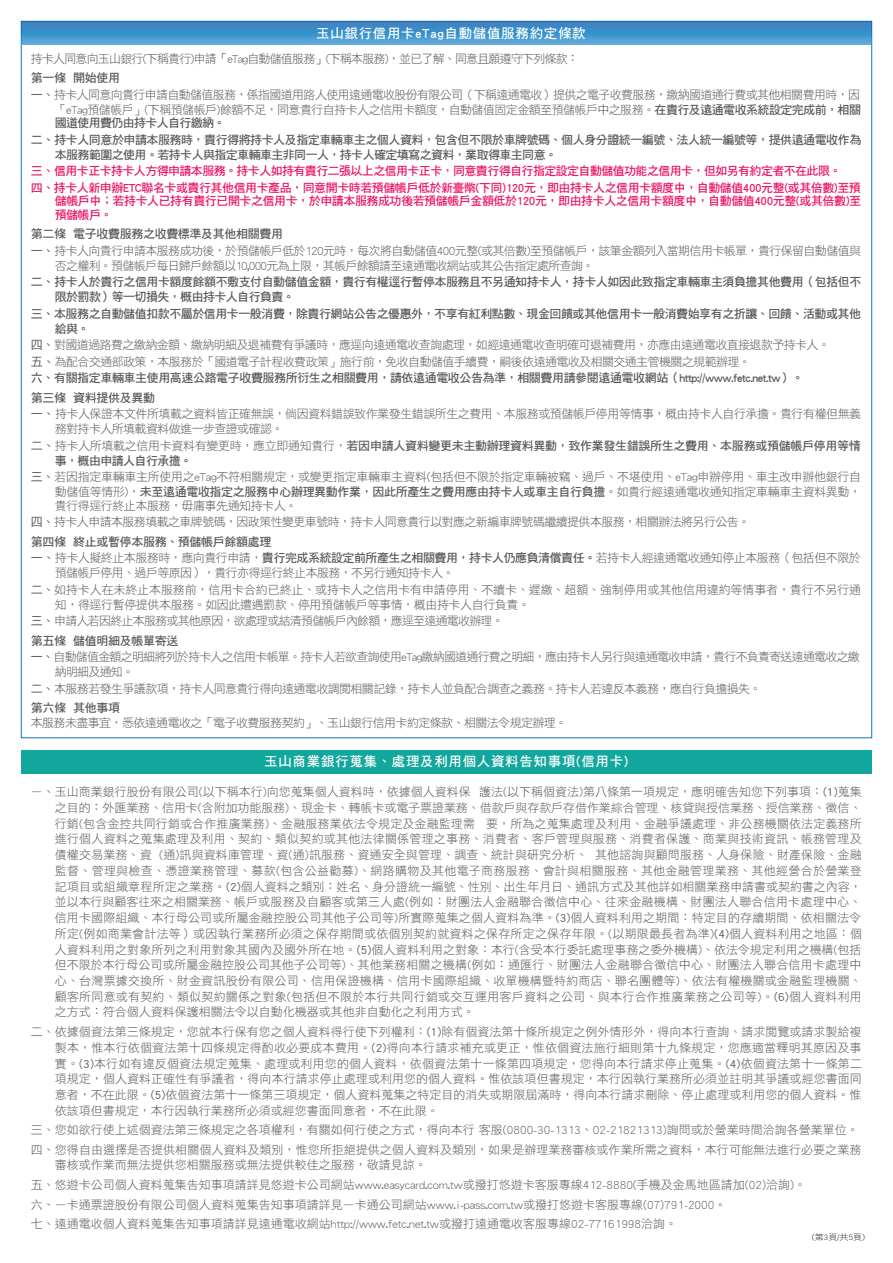
<style>
.page{position:relative;width:893px;height:1263px;background:#fff}
.page>*{position:absolute;margin:0;border:0;box-sizing:border-box;transform-origin:0 0}
.t1{font:13.5px "DF Hei Std W7";letter-spacing:.05em;color:#fff}
.t2{font:12px/15.8px "DF Hei Std W3";letter-spacing:-.04em;color:#57585a}
.t3{font:12px/15px "DF Hei Std W7";letter-spacing:-.035em;color:#57585a}
.t4{font:12px/19.5px "DF Hei Std W3";color:#57585a}
.t5{font:12px/16.5px "DF Hei Std W7";letter-spacing:-.04em;color:#ec1163}
.t6{font:12px/15px "DF Hei Std W3";letter-spacing:-.065em;color:#57585a}
.t7{font:12px/15px "DF Hei Std W7";letter-spacing:-.04em;color:#595a5b}
.t8{font:12px/15px "DF Hei Std W3";letter-spacing:-.01em;color:#57585a}
.t9{font:12px "DF Hei Std W3";letter-spacing:-.07em;color:#57585a}
.t10{font:12px "DF Hei Std W7";letter-spacing:-.055em;color:#57585a}
.t11{font:8.1px "DF Hei Std W3";letter-spacing:-.015em;color:#231f20;scale:1.11 1}
.s1{font-family:"DF Hei Std W5"}
.s2{font-family:"DF Hei Std W7"}
.s3{font-family:"DF Hei Std W3"}
</style>
<div class="page">
<svg style="left:21px;top:21px;width:851px;height:24px;background:#4392cb"></svg>
<div style="left:21px;top:750px;width:851px;height:23px;background:#12a79d"></div>
<p class="t1" style="left:316px;top:26px;width:271px">玉山銀行信用卡eTag自動儲值服務約定條款</p>
<p class="t9" style="left:31px;top:52px;width:550px">持卡人同意向玉山銀行(下稱貴行)申請「eTag自動儲值服務」(下稱本服務)，並已了解、同意且願遵守下列條款：</p>
<p class="t3" style="left:31px;top:70px;width:91px">第一條 開始使用</p>
<p class="t2" style="left:31px;top:87px;width:832px;line-height:15px;text-align:right"><span class="s1">一、</span>持卡人同意向貴行申請自動儲值服務，係指國道用路人使用遠通電收股份有限公司（下稱遠通電收）提供之電子收費服務，繳納國道通行費或其他相關費用時，因「eTag預儲帳戶」(下稱預儲帳戶)餘額不足，同意貴行自持卡人之信用卡額度，自動儲值固定金額至預儲帳戶中之服務。<span class="s2">在貴行及遠通電收系統設定完成前，相關</span></p>
<p class="t10" style="left:55px;top:116px;width:172px">國道使用費仍由持卡人自行繳納。</p>
<p class="t7" style="left:55px;top:132px;width:808px;text-indent:-24px">二、持卡人同意於申請本服務時，貴行得將持卡人及指定車輛車主之個人資料，包含但不限於車牌號碼、個人身分證統一編號、法人統一編號等，提供遠通電收作為本服務範圍之使用。若持卡人與指定車輛車主非同一人，持卡人確定填寫之資料，業取得車主同意。</p>
<p class="t5" style="left:31px;top:162px;width:832px">三、信用卡正卡持卡人方得申請本服務。持卡人如持有貴行二張以上之信用卡正卡，同意貴行得自行指定設定自動儲值功能之信用卡，但如另有約定者不在此限。<br>四、持卡人新申辦ETC聯名卡或貴行其他信用卡產品，同意開卡時若預儲帳戶低於新臺幣(下同)120元，即由持卡人之信用卡額度中，自動儲值400元整(或其倍數)至預</p>
<p class="t5" style="left:55px;top:194px;width:808px;line-height:13.5px">儲帳戶中；若持卡人已持有貴行已開卡之信用卡，於申請本服務成功後若預儲帳戶金額低於120元，即由持卡人之信用卡額度中，自動儲值400元整(或其倍數)至預儲帳戶。</p>
<p class="t3" style="left:31px;top:226px;width:254px">第二條 電子收費服務之收費標準及其他相關費用</p>
<p class="t2" style="left:55px;top:243px;width:808px;line-height:15px;text-indent:-24px"><span class="s1">一、</span>持卡人向貴行申請本服務成功後，於預儲帳戶低於120元時，每次將自動儲值400元整(或其倍數)至預儲帳戶，該筆金額列入當期信用卡帳單，貴行保留自動儲值與否之權利。預儲帳戶每日歸戶餘額以10,000元為上限，其帳戶餘額請至遠通電收網站或其公告指定處所查詢。</p>
<p class="t3" style="left:55px;top:274px;width:808px;text-indent:-24px">二、持卡人於貴行之信用卡額度餘額不敷支付自動儲值金額，貴行有權逕行暫停本服務且不另通知持卡人，持卡人如因此致指定車輛車主須負擔其他費用（包括但不限於罰款）等一切損失，概由持卡人自行負責。</p>
<p class="t3" style="left:55px;top:306px;width:808px;text-indent:-24px">三、本服務之自動儲值扣款不屬於信用卡一般消費，除貴行網站公告之優惠外，不享有紅利點數、現金回饋或其他信用卡一般消費始享有之折讓、回饋、活動或其他給與。</p>
<p class="t2" style="left:31px;top:336px;width:801px;line-height:16.5px"><span class="s1">四、</span>對國道過路費之繳納金額、繳納明細及退補費有爭議時，應逕向遠通電收查詢處理，如經遠通電收查明確可退補費用，亦應由遠通電收直接退款予持卡人。<span class="s1">五、</span>為配合交通部政策，本服務於「國道電子計程收費政策」施行前，免收自動儲值手續費，嗣後依遠通電收及相關交通主管機關之規範辦理。</p>
<p class="t3" style="left:31px;top:368px;width:774px;line-height:19.5px">六、有關指定車輛車主使用高速公路電子收費服務所衍生之相關費用，請依遠通電收公告為準，相關費用請參閱遠通電收網站（http://www.fetc.net.tw）。第三條 資料提供及異動</p>
<p class="t2" style="left:55px;top:406px;width:808px;line-height:15px;text-indent:-24px"><span class="s1">一、</span>持卡人保證本文件所填載之資料皆正確無誤，倘因資料錯誤致作業發生錯誤所生之費用、本服務或預儲帳戶停用等情事，概由持卡人自行承擔。貴行有權但無義務對持卡人所填載資料做進一步查證或確認。</p>
<p class="t3" style="left:55px;top:438px;width:807px;text-indent:-24px"><span class="s1">二、</span><span class="s3">持卡人所填載之信用卡資料有變更時，應立即通知貴行，</span>若因申請人資料變更未主動辦理資料異動，致作業發生錯誤所生之費用、本服務或預儲帳戶停用等情事，概由申請人自行承擔。</p>
<p class="t2" style="left:31px;top:469px;width:832px"><span class="s1">三、</span>若因指定車輛車主所使用之eTag不符相關規定，或變更指定車輛車主資料(包括但不限於指定車輛被竊、過戶、不堪使用、eTag申辦停用、車主改申辦他銀行自</p>
<p class="t3" style="left:55px;top:484px;width:808px"><span class="s3">動儲值等情形)，</span>未至遠通電收指定之服務中心辦理異動作業，因此所產生之費用應由持卡人或車主自行負擔<span class="s3">。如貴行經遠通電收通知指定車輛車主資料異動，</span></p>
<p class="t2" style="left:31px;top:497px;width:721px;line-height:16.5px;text-indent:24px">貴行得逕行終止本服務，毋庸事先通知持卡人。<br><span class="s1">四、</span>持卡人申請本服務填載之車牌號碼，因政策性變更車號時，持卡人同意貴行以對應之新編車牌號碼繼續提供本服務，相關辦法將另行公告。</p>
<p class="t3" style="left:31px;top:534px;width:242px">第四條 終止或暫停本服務、預儲帳戶餘額處理</p>
<p class="t2" style="left:55px;top:550px;width:808px;line-height:15px;text-indent:-24px"><span class="s1">一、</span>持卡人擬終止本服務時，應向貴行申請，<span class="s2">貴行完成系統設定前所產生之相關費用，持卡人仍應負清償責任。</span>若持卡人經遠通電收通知停止本服務（包括但不限於預儲帳戶停用、過戶等原因），貴行亦得逕行終止本服務，不另行通知持卡人。</p>
<p class="t8" style="left:55px;top:582px;width:808px;text-indent:-24px"><span class="s1">二、</span>如持卡人在未終止本服務前，信用卡合約已終止、或持卡人之信用卡有申請停用、不續卡、遲繳、超額、強制停用或其他信用違約等情事者，貴行不另行通知，得逕行暫停提供本服務。如因此遭遇罰款、停用預儲帳戶等事情，概由持卡人自行負責。</p>
<p class="t6" style="left:31px;top:613px;width:474px"><span class="s1">三、</span>申請人若因終止本服務或其他原因，欲處理或結清預儲帳戶內餘額，應逕至遠通電收辦理。</p>
<p class="t3" style="left:31px;top:633px;width:149px">第五條 儲值明細及帳單寄送</p>
<p class="t6" style="left:55px;top:649px;width:807px;text-indent:-24px"><span class="s1">一、</span>自動儲值金額之明細將列於持卡人之信用卡帳單。持卡人若欲查詢使用eTag繳納國道通行費之明細，應由持卡人另行與遠通電收申請，貴行不負責寄送遠通電收之繳納明細及通知。</p>
<p class="t2" style="left:31px;top:680px;width:732px"><span class="s1">二、</span>本服務若發生爭議款項，持卡人同意貴行得向遠通電收調閱相關記錄，持卡人並負配合調查之義務。持卡人若違反本義務，應自行負擔損失。</p>
<p class="t3" style="left:31px;top:700px;width:91px">第六條 其他事項</p>
<p class="t2" style="left:31px;top:715px;width:538px">本服務未盡事宜，悉依遠通電收之「電子收費服務契約」、玉山銀行信用卡約定條款、相關法令規定辦理。</p>
<p class="t1" style="left:264px;top:754px;width:366px">玉山商業銀行蒐集、處理及利用個人資料告知事項(信用卡)</p>
<p class="t2" style="left:55px;top:784px;width:809px;text-align:justify;text-indent:-24px">ㄧ、玉山商業銀行股份有限公司(以下稱本行)向您蒐集個人資料時，依據個人資料保 護法(以下稱個資法)第八條第一項規定，應明確告知您下列事項：<span class="s1">(1)</span>蒐集之目的：外匯業務、信用卡(含附加功能服務)、現金卡、轉帳卡或電子票證業務、借款戶與存款戶存借作業綜合管理、核貸與授信業務、授信業務、徵信、行銷(包含金控共同行銷或合作推廣業務)、金融服務業依法令規定及金融監理需 要，所為之蒐集處理及利用、金融爭議處理、非公務機關依法定義務所進行個人資料之蒐集處理及利用、契約、類似契約或其他法律關係管理之事務、消費者、客戶管理與服務、消費者保護、商業與技術資訊、帳務管理及債權交易業務、資 (通)訊與資料庫管理、資(通)訊服務、資通安全與管理、調查、統計與研究分析、 其他諮詢與顧問服務、人身保險、財產保險、金融監督、管理與檢查、憑證業務管理、募款(包含公益勸募)、網路購物及其他電子商務服務、會計與相關服務、其他金融管理業務、其他經營合於營業登記項目或組織章程所定之業務。<span class="s1">(2)</span>個人資料之類別：姓名、身分證統一編號、性別、出生年月日、通訊方式及其他詳如相關業務申請書或契約書之內容，並以本行與顧客往來之相關業務、帳戶或服務及自顧客或第三人處(例如：財團法人金融聯合徵信中心、往來金融機構、財團法人聯合信用卡處理中心、信用卡國際組織、本行母公司或所屬金融控股公司其他子公司等)所實際蒐集之個人資料為準。<span class="s1">(3)</span>個人資料利用之期間：特定目的存續期間、依相關法令所定(例如商業會計法等）或因執行業務所必須之保存期間或依個別契約就資料之保存所定之保存年限。(以期限最長者為準)<span class="s1">(4)</span>個人資料利用之地區：個人資料利用之對象所列之利用對象其國內及國外所在地。<span class="s1">(5)</span>個人資料利用之對象：本行(含受本行委託處理事務之委外機構)、依法令規定利用之機構(包括但不限於本行母公司或所屬金融控股公司其他子公司等)、其他業務相關之機構(例如：通匯行、財團法人金融聯合徵信中心、財團法人聯合信用卡處理中心、台灣票據交換所、財金資訊股份有限公司、信用保證機構、信用卡國際組織、收單機構暨特約商店、聯名團體等)、依法有權機關或金融監理機關、顧客所同意或有契約、類似契約關係之對象(包括但不限於本行共同行銷或交互運用客戶資料之公司、與本行合作推廣業務之公司等)。<span class="s1">(6)</span>個人資料利用之方式：符合個人資料保護相關法令以自動化機器或其他非自動化之利用方式。</p>
<p class="t2" style="left:55px;top:1023px;width:809px;text-align:justify;text-indent:-24px">二、依據個資法第三條規定，您就本行保有您之個人資料得行使下列權利：<span class="s1">(1)</span>除有個資法第十條所規定之例外情形外，得向本行查詢、請求閱覽或請求製給複製本，惟本行依個資法第十四條規定得酌收必要成本費用。<span class="s1">(2)</span>得向本行請求補充或更正，惟依個資法施行細則第十九條規定，您應適當釋明其原因及事實。<span class="s1">(3)</span>本行如有違反個資法規定蒐集、處理或利用您的個人資料，依個資法第十一條第四項規定，您得向本行請求停止蒐集。<span class="s1">(4)</span>依個資法第十一條第二項規定，個人資料正確性有爭議者，得向本行請求停止處理或利用您的個人資料。惟依該項但書規定，本行因執行業務所必須並註明其爭議或經您書面同意者，不在此限。<span class="s1">(5)</span>依個資法第十一條第三項規定，個人資料蒐集之特定目的消失或期限屆滿時，得向本行請求刪除、停止處理或利用您的個人資料。惟依該項但書規定，本行因執行業務所必須或經您書面同意者，不在此限。</p>
<p class="t4" style="left:31px;top:1120px;width:832px">三、您如欲行使上述個資法第三條規定之各項權利，有關如何行使之方式，得向本行 客服(0800-30-1313、02-21821313)詢問或於營業時間洽詢各營業單位。四、您得自由選擇是否提供相關個人資料及類別，惟您所拒絕提供之個人資料及類別，如果是辦理業務審核或作業所需之資料，本行可能無法進行必要之業務</p>
<p class="t4" style="left:31px;top:1155px;width:777px;text-indent:24px">審核或作業而無法提供您相關服務或無法提供較佳之服務，敬請見諒。<br>五、悠遊卡公司個人資料蒐集告知事項請詳見悠遊卡公司網站www.easycard.com.tw或撥打悠遊卡客服專線412-8880(手機及金馬地區請加(02)洽詢)。六、ㄧ卡通票證股份有限公司個人資料蒐集告知事項請詳見ㄧ卡通公司網站www.i-pass.com.tw或撥打悠遊卡客服專線(07)791-2000。<br>七、遠通電收個人資料蒐集告知事項請詳見遠通電收網站http://www.fetc.net.tw或撥打遠通電收客服專線02-77161998洽詢。</p>
<p class="t11" style="left:812px;top:1233px;width:50px">(第3頁/共5頁)</p>
</div>
